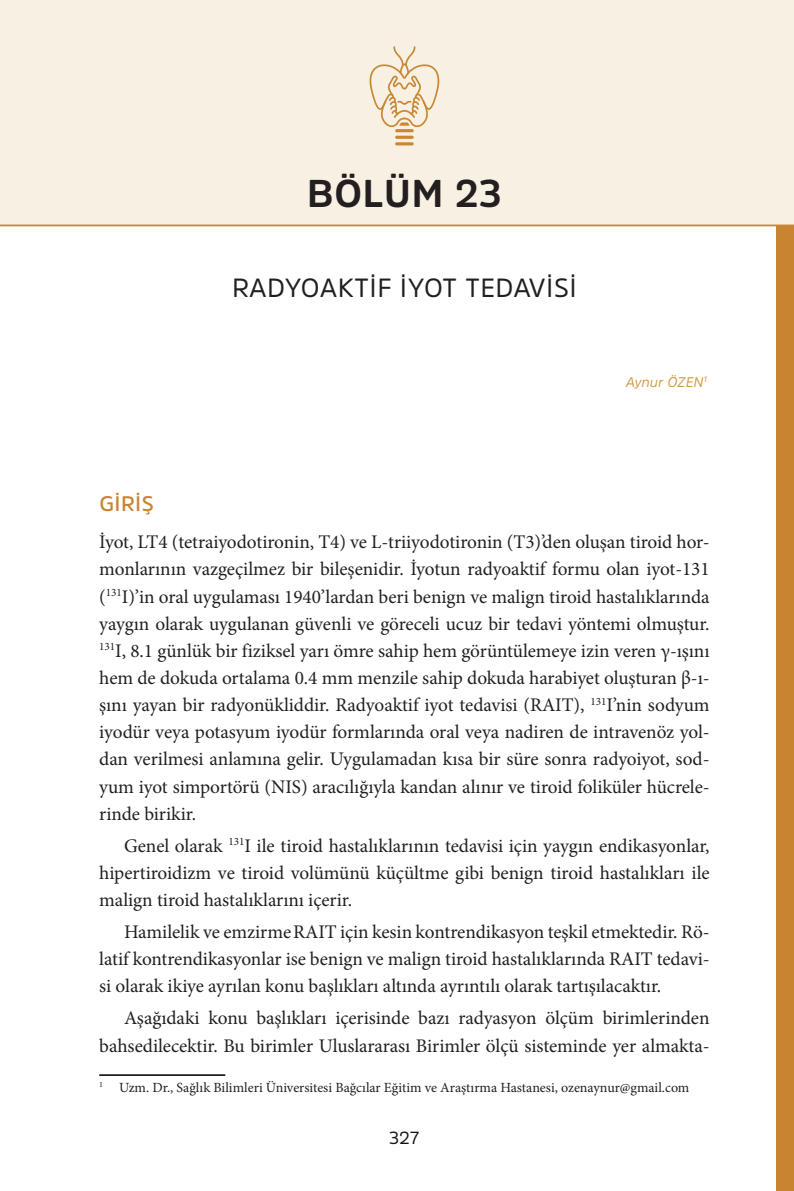
<style>
.page{position:relative;width:794px;height:1191px;background:#fff}
.page>*{position:absolute;margin:0;border:0;box-sizing:border-box;transform-origin:0 0}
.t1{font:700 38.5px "Amsi Pro";letter-spacing:.02em;color:#231f20}
.t2{font:26.25px "Amsi Pro";letter-spacing:.02em;color:#231f20}
.t3{font:600 21px "Amsi Pro";letter-spacing:.02em;color:#c88431}
.t4{font:19.25px/27.1px "Minion Pro";letter-spacing:-.005em;color:#231f20;text-align:justify}
.t5{font:17.5px "Amsi Pro";color:#131517}
.t6{font:14px "Minion Pro";color:#231f20}
.t7{font:italic 14px "Amsi Pro";color:#d29e46}
</style>
<div class="page">
<div style="left:776px;top:225px;width:18px;height:966px;background:#c88431"></div>
<div style="left:0;top:0;width:794px;height:226px;background:#f8f0e3"></div>
<hr style="left:99px;top:1074px;width:126px;height:2px;background:#231f20">
<h1 class="t1" style="left:307px;top:166px;width:196px">BÖLÜM 23</h1>
<h2 class="t2" style="left:232px;top:270px;width:346px">RADYOAKTİF İYOT TEDAVİSİ</h2>
<p class="t7" style="left:626px;top:372px;width:83px">Aynur ÖZEN<sup>1</sup></p>
<p class="t3" style="left:99px;top:489px;width:56px">GIRIŞ</p>
<p class="t4" style="left:99px;top:528px;width:612px">İyot, LT4 (tetraiyodotironin, T4) ve L-triiyodotironin (T3)’den oluşan tiroid hor&shy;monlarının vazgeçilmez bir bileşenidir. İyotun radyoaktif formu olan iyot-131 (<sup>131</sup>I)’in oral uygulaması 1940’lardan beri benign ve malign tiroid hastalıklarında yaygın olarak uygulanan güvenli ve göreceli ucuz bir tedavi yöntemi olmuştur.<br><sup>131</sup>I, 8.1 günlük bir fiziksel yarı ömre sahip hem görüntülemeye izin veren γ-ışını hem de dokuda ortalama 0.4 mm menzile sahip dokuda harabiyet oluşturan β-ı&shy;şını yayan bir radyonükliddir. Radyoaktif iyot tedavisi (RAIT), <sup>131</sup>I’nin sodyum iyodür veya potasyum iyodür formlarında oral veya nadiren de intravenöz yol&shy;dan verilmesi anlamına gelir. Uygulamadan kısa bir süre sonra radyoiyot, sod&shy;yum iyot simportörü (NIS) aracılığıyla kandan alınır ve tiroid foliküler hücrele&shy;rinde birikir.</p>
<p class="t4" style="left:99px;top:832px;width:612px;text-indent:25px">Genel olarak <sup>131</sup>I ile tiroid hastalıklarının tedavisi için yaygın endikasyonlar, hipertiroidizm ve tiroid volümünü küçültme gibi benign tiroid hastalıkları ile malign tiroid hastalıklarını içerir.</p>
<p class="t4" style="left:99px;top:918px;width:612px;text-indent:25px">Hamilelik ve emzirmeRAIT için kesin kontrendikasyon teşkil etmektedir. Rö&shy;latif kontrendikasyonlar ise benign ve malign tiroid hastalıklarında RAIT tedavi&shy;si olarak ikiye ayrılan konu başlıkları altında ayrıntılı olarak tartışılacaktır.</p>
<p class="t4" style="left:99px;top:1004px;width:612px;text-align:right">Aşağıdaki konu başlıkları içerisinde bazı radyasyon ölçüm birimlerinden bahsedilecektir. Bu birimler Uluslararası Birimler ölçü sisteminde yer almakta-</p>
<p class="t6" style="left:99px;top:1077px;width:591px"><sup>1</sup> Uzm. Dr., Sağlık Bilimleri Üniversitesi Bağcılar Eğitim ve Araştırma Hastanesi, ozenaynur@gmail.com</p>
<p class="t5" style="left:389px;top:1126px;width:32px">327</p>
</div>
